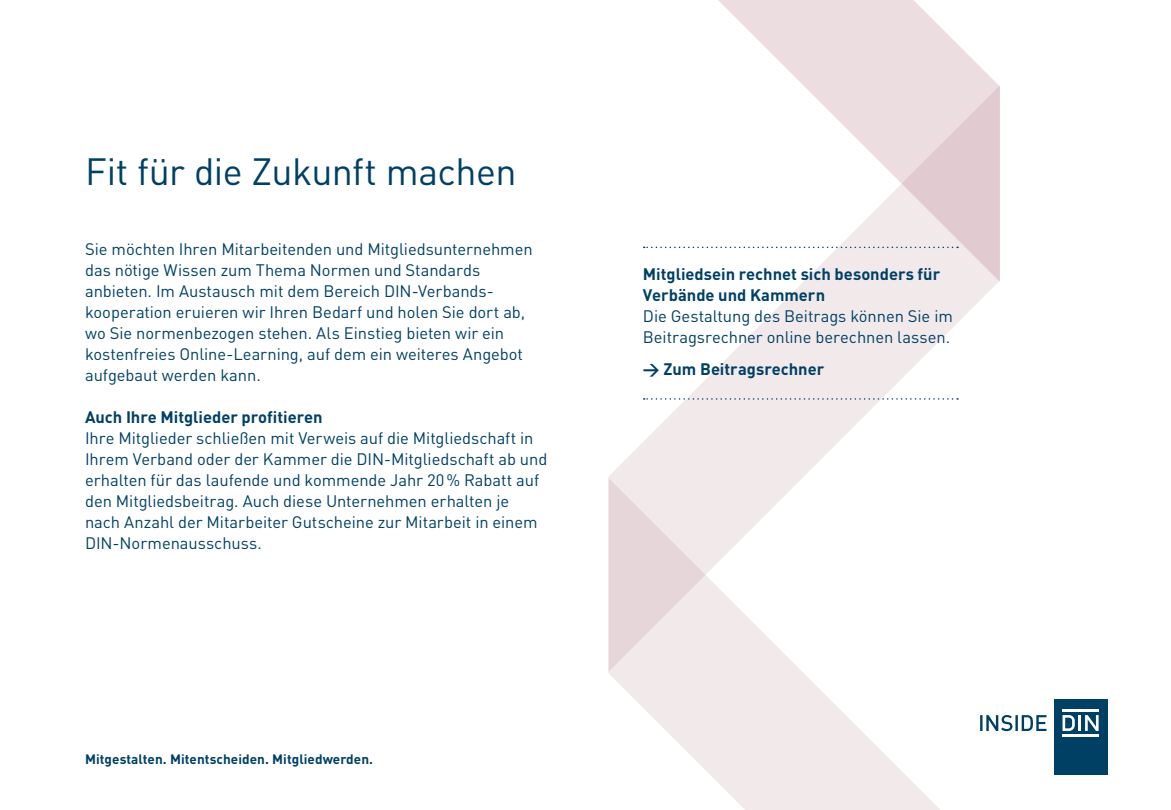
<style>
.page{position:relative;width:1171px;height:810px;background:#fff}
.page>*{position:absolute;margin:0;border:0;box-sizing:border-box;transform-origin:0 0}
.t1{font:37.5px "DINOT";letter-spacing:-.015em;color:#004065}
.t2{font:16.5px/21px "DINOT";letter-spacing:-.005em;color:#004065}
.t3{font:700 16.5px/21px "DINOT";color:#004065}
.t4{font:700 13.5px "DINOT";letter-spacing:.005em;color:#004065}
</style>
<div class="page">
<svg style="left:718px;top:0;width:280px;height:85px;fill:#ecdde1"></svg>
<svg style="left:608px;top:85px;width:391px;height:393px"></svg>
<svg style="left:608px;top:478px;width:332px;height:332px"></svg>
<div style="left:1053px;top:699px;width:53px;height:76px;background:#004065"></div>
<hr style="left:1062px;top:709px;width:36px;height:2px;background:#fff">
<svg style="left:1062px;top:715px;width:36px;height:16px"></svg>
<hr style="left:1062px;top:735px;width:36px;height:2px;background:#fff">
<svg style="left:980px;top:715px;width:66px;height:16px"></svg>
<svg style="left:643px;top:247px;width:314px;height:1px"></svg>
<svg style="left:643px;top:398px;width:314px;height:2px"></svg>
<h1 class="t1" style="left:85px;top:143px;width:433px">Fit für die Zukunft machen</h1>
<p class="t2" style="left:85px;top:237px;width:449px">Sie möchten Ihren Mitarbeitenden und Mitgliedsunternehmen das nötige Wissen zum Thema Normen und Standards anbieten. Im Austausch mit dem Bereich DIN-Verbands&shy;kooperation eruieren wir Ihren Bedarf und holen Sie dort ab, wo Sie normenbezogen stehen. Als Einstieg bieten wir ein kostenfreies Online-Learning, auf dem ein weiteres Angebot aufgebaut werden kann.</p>
<p class="t3" style="left:85px;top:405px;width:239px">Auch Ihre Mitglieder profitieren</p>
<p class="t2" style="left:85px;top:426px;width:463px">Ihre Mitglieder schließen mit Verweis auf die Mitgliedschaft in Ihrem Verband oder der Kammer die DIN-Mitgliedschaft ab und erhalten für das laufende und kommende Jahr 20% Rabatt auf den Mitgliedsbeitrag. Auch diese Unternehmen erhalten je nach Anzahl der Mitarbeiter Gutscheine zur Mitarbeit in einem DIN-Normenausschuss.</p>
<p class="t4" style="left:85px;top:748px;width:289px">Mitgestalten. Mitentscheiden. Mitgliedwerden.</p>
<p class="t3" style="left:642px;top:262px;width:299px">Mitgliedsein rechnet sich besonders für<br>Verbände und Kammern</p>
<p class="t2" style="left:642px;top:305px;width:311px">Die Gestaltung des Beitrags können Sie im<br>Beitragsrechner online berechnen lassen.</p>
<p class="t3" style="left:642px;top:357px;width:183px">→ Zum Beitragsrechner</p>
</div>
